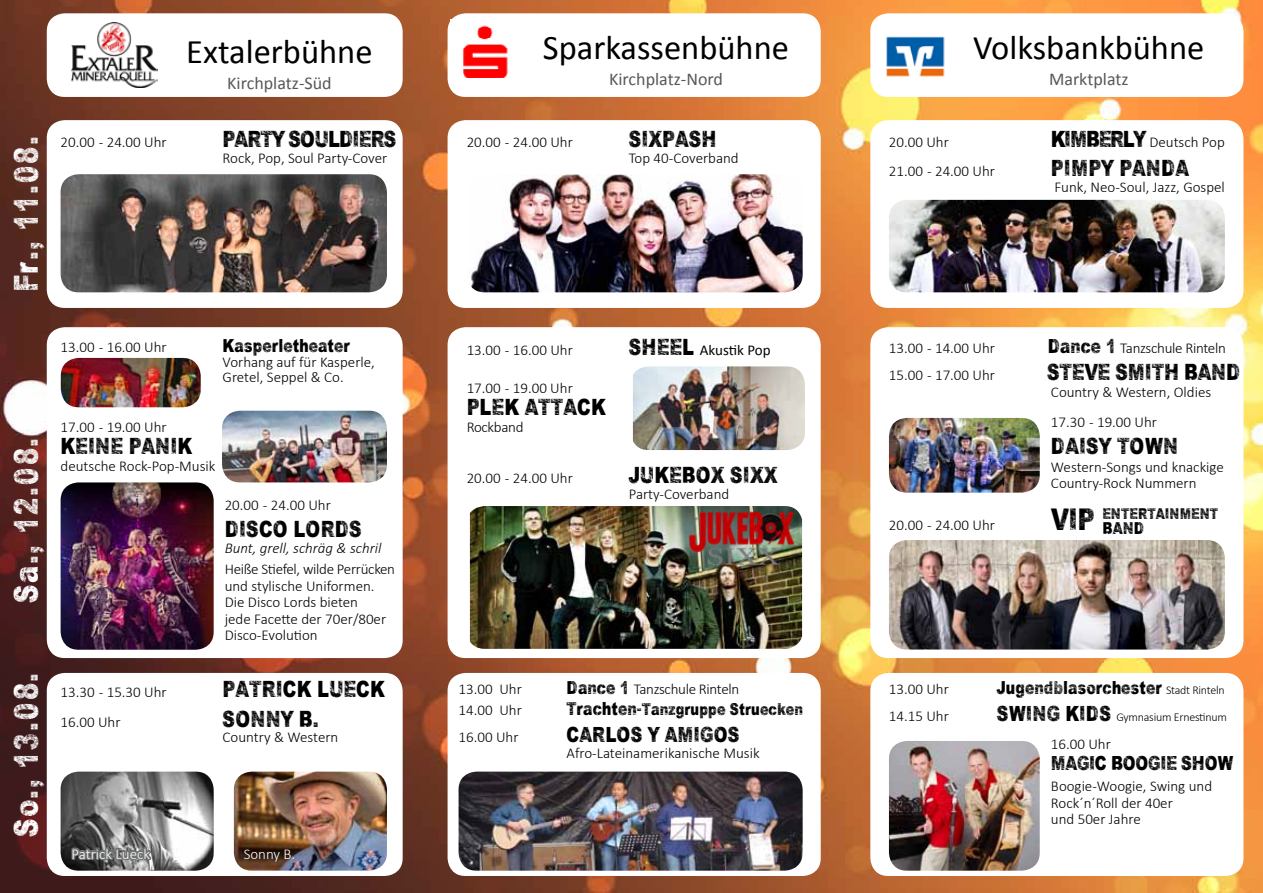
<style>
.page{position:relative;width:1263px;height:893px;background:#fff}
.page>*{position:absolute;margin:0;border:0;box-sizing:border-box;transform-origin:0 0}
.t1{font:34.5px "Calibri";color:#000}
.t2{font:33px "Green Dream";letter-spacing:.04em;color:#fff}
.t3{font:30px "Green Dream";color:#000}
.t4{font:22.5px "Green Dream";color:#000}
.t5{font:22.5px "Green Dream";letter-spacing:-.04em;color:#000}
.t6{font:21px "Green Dream";color:#000}
.t7{font:19.5px "Green Dream";letter-spacing:-.02em;color:#000}
.t8{font:18px "Green Dream";color:#000}
.t9{font:18px "Calibri";color:#58585a}
.t10{font:16.5px "Green Dream";color:#000}
.t11{font:300 15px/16.5px "Calibri";color:#000}
.t12{font:300 15px "Calibri";letter-spacing:-.02em;color:#000}
.t13{font:italic 300 15px "Calibri";color:#000}
.t14{font:300 15px "Calibri";color:#fff}
.t15{font:15px "Green Dream";color:#000}
.t16{font:15px "Calibri";letter-spacing:-.005em;color:#000}
.t17{font:300 12px "Calibri";letter-spacing:-.02em;color:#000}
.s1{font-family:"Green Dream";font-weight:400;font-size:18px}
.s2{font-size:18px}
.s3{font-family:"Green Dream";font-weight:400;font-size:22.5px}
.s4{font-family:"Green Dream";font-weight:400;font-size:19.5px}
.s5{font-family:"Calibri";font-weight:300;font-size:12px}
.s6{font-family:"Green Dream";font-weight:400;font-size:21px}
</style>
<div class="page">
<img style="left:0;top:0;width:1263px;height:893px">
<div style="left:47px;top:13px;width:356px;height:84px;background:#fff;border-radius:18px"></div>
<img style="left:72px;top:23px;width:85px;height:64px">
<div style="left:47px;top:120px;width:356px;height:188px;background:#fff;border-radius:18px"></div>
<div style="left:47px;top:327px;width:356px;height:331px;background:#fff;border-radius:18px"></div>
<div style="left:47px;top:673px;width:356px;height:203px;background:#fff;border-radius:18px"></div>
<div style="left:448px;top:13px;width:373px;height:84px;background:#fff;border-radius:18px"></div>
<img style="left:450px;top:19px;width:58px;height:59px">
<div style="left:870px;top:13px;width:373px;height:84px;background:#fff;border-radius:18px"></div>
<img style="left:886px;top:36px;width:59px;height:41px">
<div style="left:448px;top:120px;width:373px;height:188px;background:#fff;border-radius:18px"></div>
<div style="left:448px;top:327px;width:373px;height:331px;background:#fff;border-radius:18px"></div>
<div style="left:448px;top:673px;width:373px;height:203px;background:#fff;border-radius:18px"></div>
<div style="left:870px;top:120px;width:373px;height:188px;background:#fff;border-radius:18px"></div>
<div style="left:870px;top:327px;width:373px;height:331px;background:#fff;border-radius:18px"></div>
<div style="left:870px;top:673px;width:373px;height:203px;background:#fff;border-radius:18px"></div>
<img style="left:61px;top:174px;width:326px;height:118px">
<img style="left:470px;top:174px;width:333px;height:118px">
<img style="left:889px;top:200px;width:336px;height:92px">
<img style="left:61px;top:482px;width:153px;height:168px">
<img style="left:470px;top:506px;width:332px;height:143px">
<img style="left:633px;top:366px;width:172px;height:84px">
<img style="left:889px;top:540px;width:336px;height:109px">
<img style="left:889px;top:418px;width:151px;height:75px">
<img style="left:61px;top:772px;width:153px;height:99px">
<img style="left:459px;top:772px;width:344px;height:99px">
<img style="left:234px;top:772px;width:153px;height:99px">
<svg style="left:69px;top:845px;width:85px;height:22px;background:#69696a"></svg>
<img style="left:889px;top:741px;width:151px;height:130px">
<img style="left:222px;top:411px;width:165px;height:71px">
<img style="left:686px;top:506px;width:108px;height:58px">
<img style="left:61px;top:358px;width:140px;height:49px">
<h2 class="t2" style="left:8px;top:292px;width:157px;rotate:-90deg">FR., 11.08.</h2>
<h1 class="t1" style="left:186px;top:30px;width:188px">Extalerbühne</h1>
<p class="t9" style="left:227px;top:71px;width:106px">Kirchplatz-Süd</p>
<p class="t11" style="left:61px;top:134px;width:108px">20.00 - 24.00 Uhr</p>
<h3 class="t5" style="left:223px;top:127px;width:174px">PARTY SOULDIERS</h3>
<p class="t11" style="left:223px;top:150px;width:166px">Rock, Pop, Soul Party-Cover</p>
<h2 class="t2" style="left:8px;top:603px;width:166px;rotate:-90deg">SA., 12.08.</h2>
<h2 class="t2" style="left:8px;top:837px;width:166px;rotate:-90deg">SO., 13.08.</h2>
<p class="t11" style="left:61px;top:339px;width:108px">13.00 - 16.00 Uhr</p>
<p class="t8" style="left:223px;top:336px;width:129px">KASPERLETHEATER</p>
<p class="t11" style="left:223px;top:354px;width:154px;line-height:15px">Vorhang auf für Kasperle,<br>Gretel, Seppel &amp; Co.</p>
<p class="t11" style="left:61px;top:418px;width:108px">17.00 - 19.00 Uhr</p>
<h3 class="t4" style="left:61px;top:434px;width:133px">KEINE PANIK</h3>
<p class="t11" style="left:61px;top:457px;width:156px">deutsche Rock-Pop-Musik</p>
<p class="t11" style="left:225px;top:496px;width:108px">20.00 - 24.00 Uhr</p>
<h3 class="t4" style="left:225px;top:517px;width:139px">DISCO LORDS</h3>
<p class="t13" style="left:225px;top:539px;width:158px">Bunt, grell, schräg &amp; schril</p>
<p class="t11" style="left:225px;top:561px;width:172px">Heiße Stiefel, wilde Perrücken und stylische Uniformen.<br>Die Disco Lords bieten<br>jede Facette der 70er/80er<br>Disco-Evolution</p>
<p class="t11" style="left:61px;top:683px;width:108px">13.30 - 15.30 Uhr</p>
<h3 class="t4" style="left:223px;top:676px;width:161px">PATRICK LUECK</h3>
<p class="t11" style="left:61px;top:713px;width:61px">16.00 Uhr</p>
<h3 class="t4" style="left:223px;top:706px;width:29px">SONN</h3>
<h3 class="t4" style="left:281px;top:706px;width:40px">Y B.</h3>
<p class="t11" style="left:223px;top:729px;width:117px">Country &amp; Western</p>
<p class="t14" style="left:72px;top:844px;width:80px">Patrick Lueck</p>
<p class="t14" style="left:244px;top:845px;width:53px">Sonny B.</p>
<h1 class="t1" style="left:543px;top:26px;width:248px">Sparkassenbühne</h1>
<p class="t9" style="left:609px;top:68px;width:115px">Kirchplatz-Nord</p>
<p class="t11" style="left:467px;top:134px;width:108px">20.00 - 24.00 Uhr</p>
<h3 class="t4" style="left:629px;top:127px;width:90px">SIXPASH</h3>
<p class="t11" style="left:629px;top:150px;width:111px">Top 40-Coverband</p>
<p class="t11" style="left:467px;top:342px;width:108px">13.00 - 16.00 Uhr</p>
<h3 class="t4" style="left:629px;top:335px;width:41px">SHEEL</h3>
<p class="t16" style="left:700px;top:341px;width:72px">Akustik Pop</p>
<p class="t11" style="left:467px;top:379px;width:108px">17.00 - 19.00 Uhr</p>
<h3 class="t4" style="left:467px;top:395px;width:138px">PLEK ATTACK</h3>
<p class="t12" style="left:467px;top:417px;width:58px">Rockband</p>
<p class="t11" style="left:467px;top:469px;width:108px">20.00 - 24.00 Uhr</p>
<h3 class="t4" style="left:629px;top:463px;width:150px">JUKEBOX SIXX</h3>
<p class="t11" style="left:629px;top:486px;width:102px">Party-Coverband</p>
<p class="t11" style="left:459px;top:680px;width:65px">13.00 Uhr</p>
<p class="t12" style="left:567px;top:679px;width:174px"><span class="s1">DANCE 1</span> Tanzschule Rinteln</p>
<p class="t11" style="left:459px;top:701px;width:65px">14.00 Uhr</p>
<p class="t10" style="left:567px;top:700px;width:238px"><span class="s2">TRACHTEN</span>-TANZGRUPPE STRUECKEN</p>
<p class="t11" style="left:459px;top:728px;width:61px">16.00 Uhr</p>
<h3 class="t6" style="left:567px;top:723px;width:161px">CARLOS Y AMIGOS</h3>
<p class="t11" style="left:567px;top:745px;width:195px">Afro-Lateinamerikanische Musik</p>
<h1 class="t1" style="left:973px;top:26px;width:233px">Volksbankbühne</h1>
<p class="t9" style="left:1049px;top:68px;width:81px">Marktplatz</p>
<p class="t11" style="left:889px;top:134px;width:61px">20.00 Uhr</p>
<p class="t11" style="left:1051px;top:134px;width:175px"><span class="s3">KIMBERLY</span> Deutsch Pop</p>
<p class="t11" style="left:889px;top:163px;width:108px">21.00 - 24.00 Uhr</p>
<h3 class="t4" style="left:1051px;top:156px;width:140px">PIM PY PANDA</h3>
<p class="t11" style="left:1054px;top:179px;width:172px">Funk, Neo-Soul, Jazz, Gospel</p>
<p class="t11" style="left:889px;top:340px;width:108px">13.00 - 14.00 Uhr</p>
<p class="t12" style="left:1048px;top:339px;width:180px"><span class="s4">DANCE 1</span> Tanzschule Rinteln</p>
<p class="t11" style="left:889px;top:367px;width:108px">15.00 - 17.00 Uhr</p>
<h3 class="t4" style="left:1047px;top:360px;width:152px">STEVE SMITH BAND</h3>
<p class="t11" style="left:1051px;top:376px;width:162px;line-height:30px">Country &amp; Western, Oldies<br>17.30 - 19.00 Uhr</p>
<h3 class="t4" style="left:1051px;top:433px;width:129px">DAISY TOWN</h3>
<p class="t11" style="left:1051px;top:458px;width:174px">Western-Songs und knackige<br>Country-Rock Nummern</p>
<p class="t11" style="left:889px;top:517px;width:108px">20.00 - 24.00 Uhr</p>
<h3 class="t3" style="left:1051px;top:503px;width:45px">VI P</h3>
<p class="t15" style="left:1102px;top:506px;width:117px">ENTERTAIN MENT</p>
<p class="t10" style="left:1102px;top:519px;width:11px">BAN</p>
<p class="t10" style="left:1134px;top:519px;width:10px">D</p>
<p class="t11" style="left:889px;top:680px;width:61px">13.00 Uhr</p>
<p class="t8" style="left:997px;top:677px;width:229px">JUGENDBLASORCHESTER <span class="s5">Stadt Rinteln</span></p>
<p class="t11" style="left:889px;top:707px;width:61px">14.15 Uhr</p>
<p class="t17" style="left:997px;top:709px;width:232px"><span class="s6">SWING KIDS</span> Gymnasium Ernestinum</p>
<p class="t11" style="left:1051px;top:736px;width:61px">16.00 Uhr</p>
<h3 class="t7" style="left:1051px;top:753px;width:73px">MAGIC BOO</h3>
<h3 class="t7" style="left:1148px;top:753px;width:59px">GIE SHOW</h3>
<p class="t11" style="left:1051px;top:778px;width:163px">Boogie-Woogie, Swing und<br>Rock´n´Roll der 40er<br>und 50er Jahre</p>
</div>
